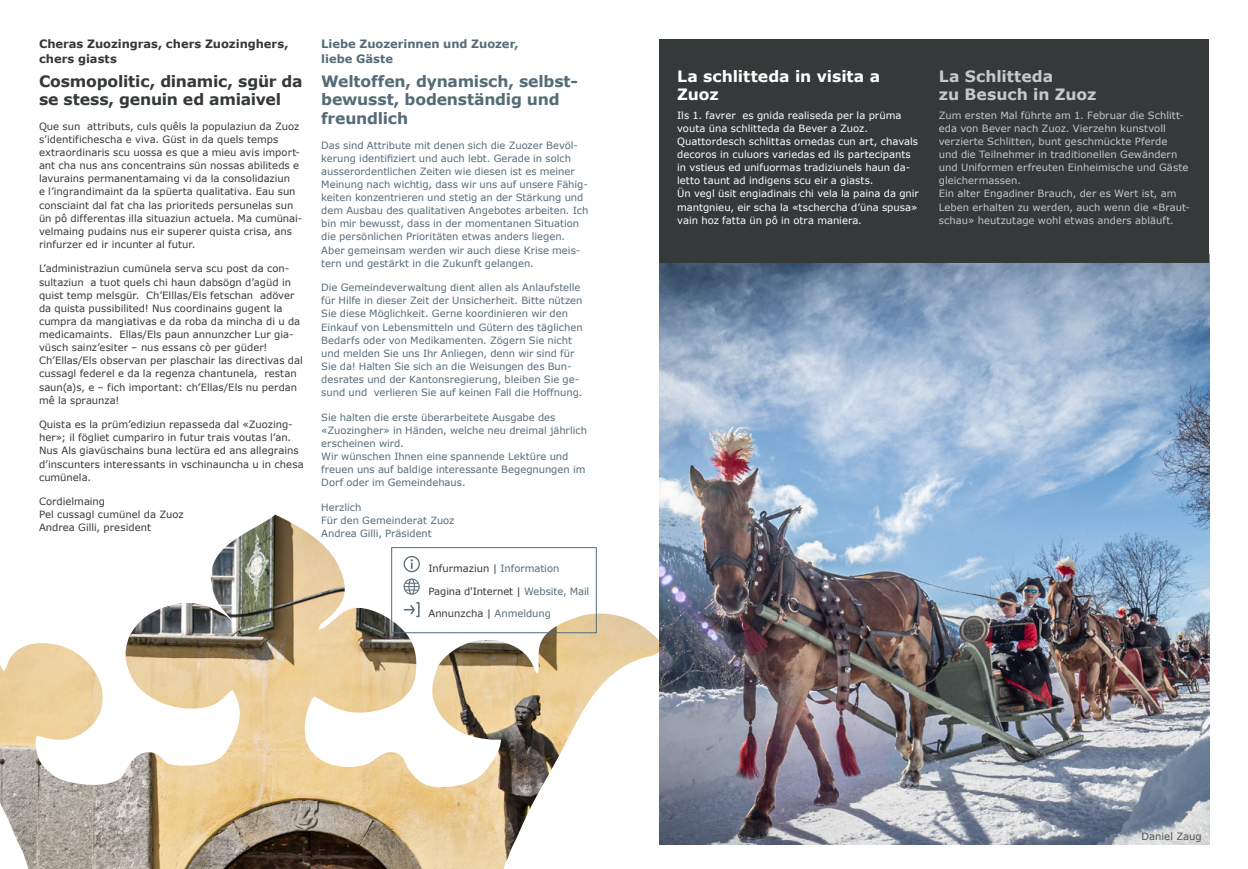
<style>
.page{position:relative;width:1248px;height:869px;background:#fff}
.page>*{position:absolute;margin:0;border:0;box-sizing:border-box;transform-origin:0 0}
.t1{font:700 15.62px/18.8px "Verdana";letter-spacing:-.01em;color:#556c78}
.t2{font:700 15.62px/18.8px "Verdana";letter-spacing:-.015em;color:#35393a}
.t3{font:700 15.62px/18.8px "Verdana";color:#c7c8ca}
.t4{font:700 15.62px/18.8px "Verdana";letter-spacing:-.005em;color:#fff}
.t5{font:700 11.5px/15px "Verdana";color:#35393a}
.t6{font:700 11.5px/15px "Verdana";letter-spacing:-.005em;color:#556c78}
.t7{font:10px/13.1px "Verdana";color:#35393a}
.t8{font:10px/13.1px "Verdana";letter-spacing:-.005em;color:#556c78}
.t9{font:10px/13.1px "Verdana";color:#fff}
.t10{font:10px/13.1px "Verdana";color:#c7c8ca}
.t11{font:10px "Verdana";color:#515354}
.s1{color:#556c78}
</style>
<div class="page">
<svg style="left:0;top:514px;width:910px;height:354px"></svg>
<div style="left:391px;top:547px;width:205px;height:86px;border:1px solid #556c78"></div>
<svg style="left:403px;top:555px;width:17px;height:17px"></svg>
<svg style="left:403px;top:578px;width:17px;height:16px"></svg>
<svg style="left:403px;top:602px;width:17px;height:16px"></svg>
<img style="left:659px;top:262px;width:549px;height:581px">
<div style="left:659px;top:39px;width:549px;height:223px;background:#35393a"></div>
<p class="t5" style="left:39px;top:36px;width:251px">Cheras Zuozingras, chers Zuozinghers, chers giasts</p>
<h1 class="t2" style="left:39px;top:71px;width:265px">Cosmopolitic, dinamic, sgür da se stess, genuin ed amiaivel</h1>
<p class="t7" style="left:39px;top:119px;width:265px">Que sun attributs, culs quêls la populaziun da Zuoz s’identifichescha e viva. Güst in da quels temps extraordinaris scu uossa es que a mieu avis import&shy;ant cha nus ans concentrains sün nossas abiliteds e lavurains permanentamaing vi da la consolidaziun<br>e l’ingrandimaint da la spüerta qualitativa. Eau sun consciaint dal fat cha las prioriteds persunelas sun ün pô differentas illa situaziun actuela. Ma cumünai&shy;velmaing pudains nus eir superer quista crisa, ans rinfurzer ed ir incunter al futur.</p>
<p class="t7" style="left:39px;top:262px;width:265px">L’administraziun cumünela serva scu post da con&shy;sultaziun a tuot quels chi haun dabsögn d’agüd in quist temp melsgür. Ch’Elllas/Els fetschan adöver da quista pussibilited! Nus coordinains gugent la cumpra da mangiativas e da roba da mincha di u da medicamaints. Ellas/Els paun annunzcher Lur gia&shy;vüsch sainz’esiter – nus essans cò per güder!<br>Ch’Ellas/Els observan per plaschair las directivas dal cussagl federel e da la regenza chantunela, restan saun(a)s, e – fich important: ch’Ellas/Els nu perdan mê la spraunza!</p>
<p class="t7" style="left:39px;top:417px;width:266px">Quista es la prüm’ediziun repasseda dal «Zuozing&shy;her»; il fögliet cumpariro in futur trais voutas l’an.<br>Nus Als giavüschains buna lectüra ed ans allegrains d’inscunters interessants in vschinauncha u in chesa cumünela.</p>
<p class="t7" style="left:39px;top:494px;width:146px">Cordielmaing<br>Pel cussagl cumünel da Zuoz<br>Andrea Gilli, president</p>
<p class="t6" style="left:321px;top:36px;width:199px">Liebe Zuozerinnen und Zuozer, liebe Gäste</p>
<h1 class="t1" style="left:321px;top:71px;width:258px">Weltoffen, dynamisch, selbst&shy;bewusst, bodenständig und freundlich</h1>
<p class="t8" style="left:321px;top:138px;width:269px">Das sind Attribute mit denen sich die Zuozer Bevöl&shy;kerung identifiziert und auch lebt. Gerade in solch ausserordentlichen Zeiten wie diesen ist es meiner Meinung nach wichtig, dass wir uns auf unsere Fähig&shy;keiten konzentrieren und stetig an der Stärkung und dem Ausbau des qualitativen Angebotes arbeiten. Ich bin mir bewusst, dass in der momentanen Situation die persönlichen Prioritäten etwas anders liegen.<br>Aber gemeinsam werden wir auch diese Krise meis&shy;tern und gestärkt in die Zukunft gelangen.</p>
<p class="t8" style="left:321px;top:281px;width:263px">Die Gemeindeverwaltung dient allen als Anlaufstelle für Hilfe in dieser Zeit der Unsicherheit. Bitte nützen Sie diese Möglichkeit. Gerne koordinieren wir den Einkauf von Lebensmitteln und Gütern des täglichen Bedarfs oder von Medikamenten. Zögern Sie nicht und melden Sie uns Ihr Anliegen, denn wir sind für Sie da! Halten Sie sich an die Weisungen des Bun&shy;desrates und der Kantonsregierung, bleiben Sie ge&shy;sund und verlieren Sie auf keinen Fall die Hoffnung.</p>
<p class="t8" style="left:321px;top:410px;width:267px">Sie halten die erste überarbeitete Ausgabe des «Zuozingher» in Händen, welche neu dreimal jährlich erscheinen wird.<br>Wir wünschen Ihnen eine spannende Lektüre und freuen uns auf baldige interessante Begegnungen im Dorf oder im Gemeindehaus.</p>
<p class="t8" style="left:321px;top:500px;width:135px">Herzlich<br>Für den Gemeinderat Zuoz<br>Andrea Gilli, Präsident</p>
<p class="t7" style="left:428px;top:561px;width:132px">Infurmaziun | <span class="s1">Information</span></p>
<p class="t7" style="left:428px;top:584px;width:162px">Pagina d'Internet | <span class="s1">Website, Mail</span></p>
<p class="t7" style="left:428px;top:606px;width:124px">Annunzcha | <span class="s1">Anmeldung</span></p>
<h1 class="t4" style="left:677px;top:66px;width:204px">La schlitteda in visita a<br>Zuoz</h1>
<p class="t9" style="left:677px;top:108px;width:243px">Ils 1. favrer es gnida realiseda per la prüma vouta üna schlitteda da Bever a Zuoz.<br>Quattordesch schlittas ornedas cun art, chavals decoros in culuors variedas ed ils partecipants in vstieus ed unifuormas tradiziunels haun da&shy;letto taunt ad indigens scu eir a giasts.<br>Ün vegl üsit engiadinais chi vela la paina da gnir mantgnieu, eir scha la «tschercha d’üna spusa» vain hoz fatta ün pô in otra maniera.</p>
<h1 class="t3" style="left:938px;top:66px;width:159px">La Schlitteda<br>zu Besuch in Zuoz</h1>
<p class="t10" style="left:938px;top:108px;width:253px">Zum ersten Mal führte am 1. Februar die Schlitt&shy;eda von Bever nach Zuoz. Vierzehn kunstvoll verzierte Schlitten, bunt geschmückte Pferde<br>und die Teilnehmer in traditionellen Gewändern und Uniformen erfreuten Einheimische und Gäste gleichermassen.<br>Ein alter Engadiner Brauch, der es Wert ist, am Leben erhalten zu werden, auch wenn die «Braut&shy;schau» heutzutage wohl etwas anders abläuft.</p>
<p class="t11" style="left:1141px;top:829px;width:62px">Daniel Zaug</p>
</div>
